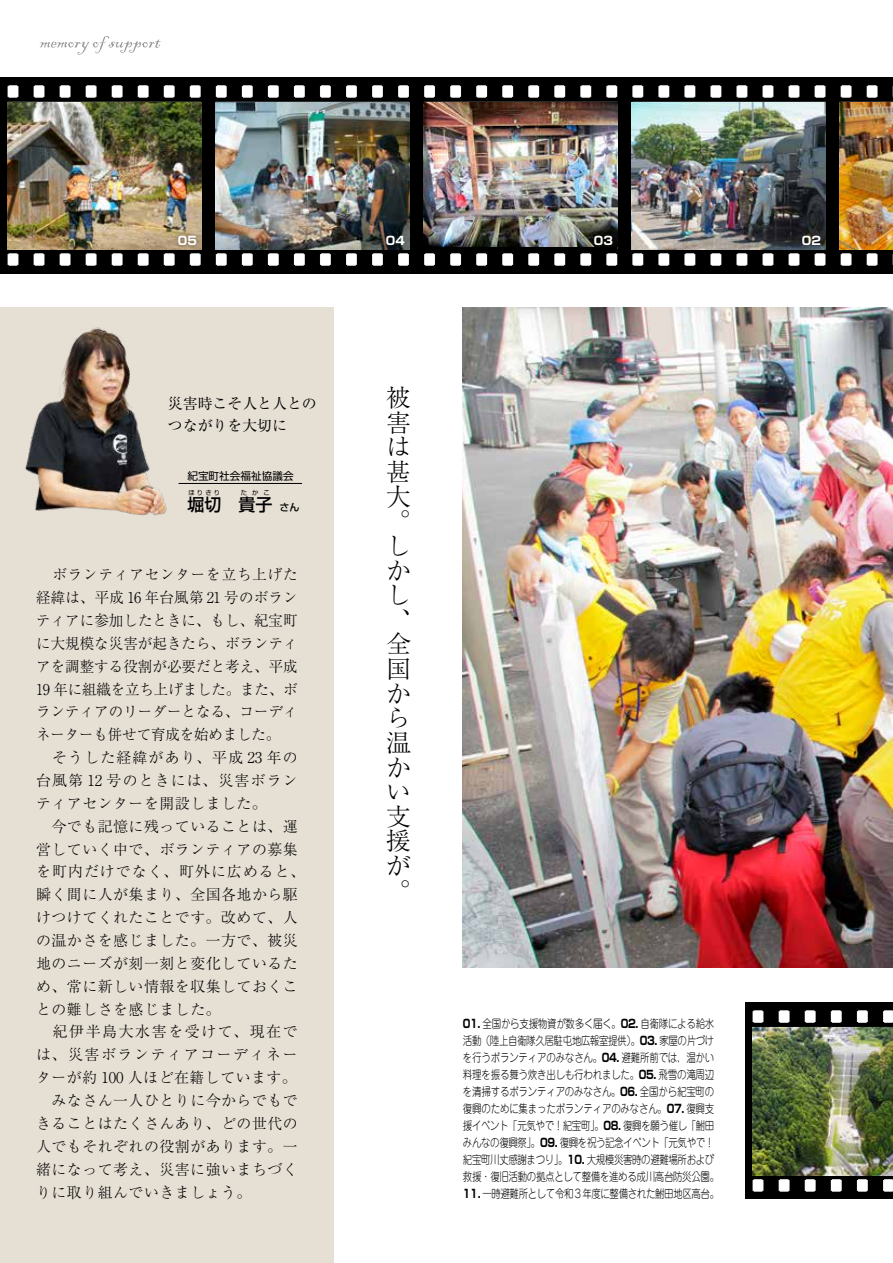
<style>
.page{position:relative;width:893px;height:1263px;background:#fff}
.page>*{position:absolute;margin:0;border:0;box-sizing:border-box;transform-origin:0 0}
.t1{font:300 24.6px/24.6px "Ryumin Pro";color:#000;text-align:justify}
.t2{font:500 16.95px "Shin Go Pro";color:#000}
.t3{font:300 14.85px/22.8px "Ryumin Pro";letter-spacing:.035em;color:#000}
.t4{font:14.85px/22.4px "Ryumin Pro";color:#000}
.t5{font:300 11.7px/17px "Jun 101 Pro";letter-spacing:-.035em;color:#000;scale:.81 1}
.t6{font:700 11.7px "Shin Go Pro";color:#fff}
.t7{font:10.65px "Shin Go Pro";color:#000}
.t8{font:500 10.05px "Shin Go Pro";color:#000}
.t9{font:6.45px "Shin Go Pro";letter-spacing:.335em;color:#000}
.s1{font-family:"Shin Go Pro";font-weight:700}
</style>
<div class="page">
<div style="left:0;top:308px;width:334px;height:955px;background:#e6dfd4"></div>
<hr style="left:179px;top:483px;width:123px;height:1px;background:#000">
<img style="left:25px;top:327px;width:154px;height:188px">
<img style="left:0;top:77px;width:893px;height:196px">
<img style="left:8px;top:102px;width:193px;height:148px">
<img style="left:423px;top:102px;width:194px;height:145px">
<img style="left:632px;top:102px;width:193px;height:148px">
<img style="left:840px;top:102px;width:53px;height:148px">
<img style="left:216px;top:102px;width:193px;height:148px">
<svg style="left:40px;top:36px;width:121px;height:19px"></svg>
<img style="left:745px;top:1002px;width:148px;height:196px">
<img style="left:463px;top:308px;width:430px;height:660px">
<img style="left:753px;top:1027px;width:140px;height:148px">
<div style="left:798px;top:231px;width:27px;height:18px;background:#000;opacity:.4"></div>
<div style="left:590px;top:231px;width:27px;height:18px;background:#000;opacity:.4"></div>
<div style="left:382px;top:231px;width:27px;height:18px;background:#000;opacity:.4"></div>
<div style="left:174px;top:231px;width:27px;height:18px;background:#000;opacity:.4"></div>
<p class="t6" style="left:178px;top:231px;width:21px">05</p>
<p class="t4" style="left:168px;top:391px;width:150px">災害時こそ人と人とのつながりを大切に</p>
<p class="t7" style="left:187px;top:467px;width:108px">紀宝町社会福祉協議会</p>
<p class="t9" style="left:188px;top:487px;width:33px">ほりきり</p>
<p class="t2" style="left:238px;top:490px;width:36px">貴子</p>
<p class="t8" style="left:280px;top:499px;width:22px">さん</p>
<p class="t9" style="left:241px;top:487px;width:31px">たかこ</p>
<p class="t2" style="left:187px;top:490px;width:36px">堀切</p>
<p class="t6" style="left:386px;top:231px;width:21px">04</p>
<h1 class="t1" style="left:386px;top:384px;width:26px">被害は甚大</h1>
<h1 class="t1" style="left:386px;top:507px;width:24px">。</h1>
<p class="t6" style="left:594px;top:231px;width:21px">03</p>
<h1 class="t1" style="left:386px;top:531px;width:25px">しかし</h1>
<p class="t3" style="left:36px;top:562px;width:270px;text-indent:16px">ボランティアセンターを立ち上げた経緯は、平成 16 年台風第 21 号のボランティアに参加したときに、もし、紀宝町に大規模な災害が起きたら、ボランティアを調整する役割が必要だと考え、平成<br>19 年に組織を立ち上げました。また、ボランティアのリーダーとなる、コーディネーターも併せて育成を始めました。<br>　そうした経緯があり、平成 23 年の台風第 12 号のときには、災害ボランティアセンターを開設しました。<br>　今でも記憶に残っていることは、運営していく中で、ボランティアの募集を町内だけでなく、町外に広めると、瞬く間に人が集まり、全国各地から駆けつけてくれたことです。改めて、人の温かさを感じました。一方で、被災地のニーズが刻一刻と変化しているため、常に新しい情報を収集しておくことの難しさを感じました。</p>
<p class="t3" style="left:36px;top:1019px;width:263px;text-align:justify;text-indent:17px">紀伊半島大水害を受けて、現在では、災害ボランティアコーディネーターが約 100 人ほど在籍しています。　みなさん一人ひとりに今からでもできることはたくさんあり、どの世代の人でもそれぞれの役割があります。一緒になって考え、災害に強いまちづくりに取り組んでいきましょう。</p>
<p class="t5" style="left:463px;top:1013px;width:318px"><span class="s1">01.</span> 全国から支援物資が数多く届く。<span class="s1">02.</span> 自衛隊による給水活動（陸上自衛隊久居駐屯地広報室提供）。<span class="s1">03.</span> 家屋の片づけを行うボランティアのみなさん。<span class="s1">04.</span> 避難所前では、温かい料理を振る舞う炊き出しも行われました。<span class="s1">05.</span> 飛雪の滝周辺を清掃するボランティアのみなさん。<span class="s1">06.</span> 全国から紀宝町の復興のために集まったボランティアのみなさん。<span class="s1">07.</span> 復興支援イベント「元気やで！紀宝町」。<span class="s1">08.</span> 復興を願う催し「鮒田みんなの復興祭」。<span class="s1">09.</span> 復興を祝う記念イベント「元気やで!紀宝町川丈感謝まつり」。<span class="s1">10.</span> 大規模災害時の避難場所および救援・復旧活動の拠点として整備を進める成川高台防災公園。</p>
<h1 class="t1" style="left:386px;top:605px;width:24px">、</h1>
<h1 class="t1" style="left:386px;top:630px;width:26px;text-align:left">全国から温かい支援が</h1>
<h1 class="t1" style="left:386px;top:876px;width:24px">。</h1>
<p class="t5" style="left:463px;top:1183px;width:318px"><span class="s1">11.</span> 一時避難所として令和３年度に整備された鮒田地区高台。</p>
<p class="t6" style="left:802px;top:231px;width:21px">02</p>
</div>
